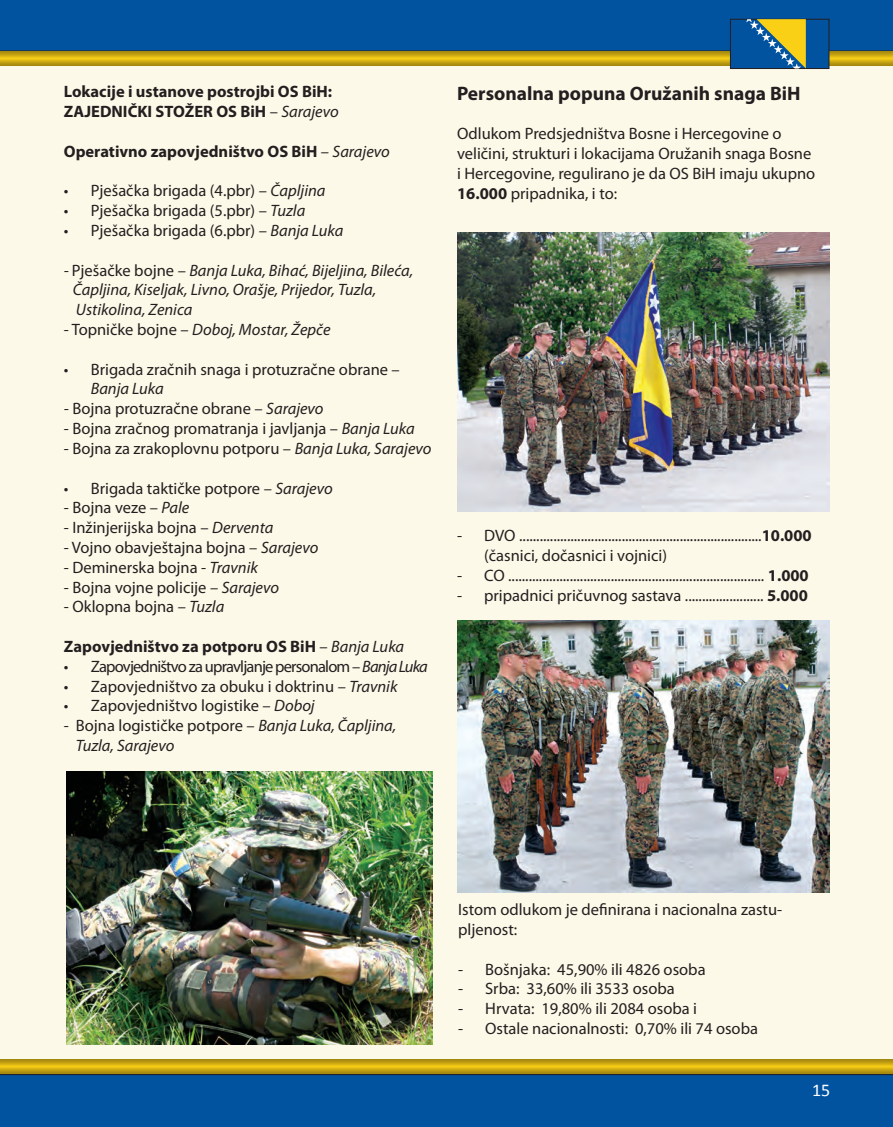
<style>
.page{position:relative;width:893px;height:1127px;background:#fff}
.page>*{position:absolute;margin:0;border:0;box-sizing:border-box;transform-origin:0 0}
.t1{font:700 19.5px "Myriad Pro";color:#231f20}
.t2{font:18px "Calibri";color:#fff}
.t3{font:16.5px/19.8px "Myriad Pro";color:#231f20}
.t4{font:italic 16.5px/19.8px "Myriad Pro";color:#231f20}
.t5{font:700 16.5px "Myriad Pro";color:#231f20}
.t6{font:16.5px "Myriad Pro";letter-spacing:-.05em;color:#231f20}
.s1{font-weight:400}
.s2{font-weight:400;font-style:italic}
.s3{font-style:italic}
.s4{font-style:normal}
.s5{font-weight:700}
</style>
<div class="page">
<div style="left:0;top:43px;width:893px;height:1043px;background:#fdf9e8"></div>
<img style="left:457px;top:232px;width:372px;height:279px">
<img style="left:457px;top:621px;width:372px;height:271px">
<img style="left:67px;top:771px;width:366px;height:273px">
<div style="left:0;top:0;width:893px;height:51px;background:#0153a0"></div>
<div style="left:0;top:1075px;width:893px;height:52px;background:#0153a0"></div>
<div style="left:0;top:51px;width:893px;height:17px;background:#231f20;opacity:.5"></div>
<div style="left:0;top:1057px;width:893px;height:18px;background:#231f20;opacity:.5"></div>
<div style="left:730px;top:19px;width:99px;height:50px;background:#0153a0"></div>
<div style="left:730px;top:19px;width:99px;height:50px;border:1px solid #231f20"></div>
<svg style="left:746px;top:19px;width:60px;height:50px"></svg>
<p class="t5" style="left:64px;top:81px;width:270px">Lokacije i ustanove postrojbi OS BiH:</p>
<p class="t5" style="left:64px;top:101px;width:276px">ZAJEDNIČKI STOŽER OS BiH <span class="s1">–</span> <span class="s2">Sarajevo</span></p>
<p class="t5" style="left:64px;top:140px;width:327px">Operativno zapovjedništvo OS BiH <span class="s1">–</span> <span class="s2">Sarajevo</span></p>
<p class="t3" style="left:64px;top:181px;width:263px">• Pješačka brigada (4.pbr) – <span class="s3">Čapljina</span></p>
<p class="t3" style="left:64px;top:201px;width:243px">• Pješačka brigada (5.pbr) – <span class="s3">Tuzla</span></p>
<p class="t3" style="left:64px;top:220px;width:281px">• Pješačka brigada (6.pbr) – <span class="s3">Banja Luka</span></p>
<p class="t4" style="left:73px;top:260px;width:342px;text-indent:-9px">- <span class="s4">Pješačke bojne –</span> Banja Luka, Bihać, Bijeljina, Bileća,<br>Čapljina, Kiseljak, Livno, Orašje, Prijedor, Tuzla,</p>
<p class="t4" style="left:76px;top:300px;width:118px">Ustikolina, Zenica</p>
<p class="t4" style="left:64px;top:319px;width:268px"><span class="s4">- Topničke bojne –</span> Doboj, Mostar, Žepče</p>
<p class="t3" style="left:91px;top:359px;width:311px;text-indent:-27px">• Brigada zračnih snaga i protuzračne obrane –<br><span class="s3">Banja Luka</span></p>
<p class="t3" style="left:64px;top:399px;width:261px"><span class="s3">-</span> Bojna protuzračne obrane – <span class="s3">Sarajevo</span></p>
<p class="t3" style="left:64px;top:418px;width:352px">- Bojna zračnog promatranja i javljanja – <span class="s3">Banja Luka</span></p>
<p class="t3" style="left:64px;top:438px;width:369px">- Bojna za zrakoplovnu potporu – <span class="s3">Banja Luka, Sarajevo</span></p>
<p class="t3" style="left:64px;top:478px;width:270px">• Brigada taktičke potpore – <span class="s3">Sarajevo</span></p>
<p class="t3" style="left:64px;top:498px;width:127px">- Bojna veze – <span class="s3">Pale</span></p>
<p class="t3" style="left:64px;top:517px;width:211px">- Inžinjerijska bojna – <span class="s3">Derventa</span></p>
<p class="t3" style="left:64px;top:537px;width:256px">- Vojno obavještajna bojna – <span class="s3">Sarajevo</span></p>
<p class="t3" style="left:64px;top:557px;width:196px">- Deminerska bojna - <span class="s3">Travnik</span></p>
<p class="t3" style="left:64px;top:577px;width:217px">- Bojna vojne policije – <span class="s3">Sarajevo</span></p>
<p class="t3" style="left:64px;top:597px;width:162px">- Oklopna bojna – <span class="s3">Tuzla</span></p>
<p class="t5" style="left:64px;top:635px;width:342px">Zapovjedništvo za potporu OS BiH <span class="s1">–</span> <span class="s2">Banja Luka</span></p>
<p class="t6" style="left:64px;top:656px;width:366px">• Zapovjedništvo za upravljanje personalom – <span class="s3">Banja Luka</span></p>
<p class="t3" style="left:64px;top:676px;width:335px">• Zapovjedništvo za obuku i doktrinu – <span class="s3">Travnik</span></p>
<p class="t3" style="left:64px;top:696px;width:252px">• Zapovjedništvo logistike – <span class="s3">Doboj</span></p>
<p class="t3" style="left:64px;top:715px;width:334px">- Bojna logističke potpore – <span class="s3">Banja Luka, Čapljina,</span></p>
<p class="t4" style="left:76px;top:735px;width:100px">Tuzla, Sarajevo</p>
<p class="t1" style="left:457px;top:80px;width:345px">Personalna popuna Oružanih snaga BiH</p>
<p class="t3" style="left:457px;top:124px;width:360px">Odlukom Predsjedništva Bosne i Hercegovine o veličini, strukturi i lokacijama Oružanih snaga Bosne i Hercegovine, regulirano je da OS BiH imaju ukupno <span class="s5">16.000</span> pripadnika, i to:</p>
<p class="t3" style="left:457px;top:525px;width:356px">- DVO .......................................................................<span class="s5">10.000</span></p>
<p class="t3" style="left:484px;top:545px;width:184px">(časnici, dočasnici i vojnici)</p>
<p class="t3" style="left:457px;top:565px;width:353px">- CO ........................................................................... <span class="s5">1.000</span></p>
<p class="t3" style="left:457px;top:585px;width:352px">- pripadnici pričuvnog sastava ....................... <span class="s5">5.000</span></p>
<p class="t3" style="left:458px;top:899px;width:325px">Istom odlukom je definirana i nacionalna zastu&shy;pljenost:</p>
<p class="t3" style="left:458px;top:959px;width:249px">- Bošnjaka: 45,90% ili 4826 osoba</p>
<p class="t3" style="left:458px;top:979px;width:218px">- Srba: 33,60% ili 3533 osoba</p>
<p class="t3" style="left:458px;top:998px;width:240px">- Hrvata: 19,80% ili 2084 osoba i</p>
<p class="t3" style="left:458px;top:1018px;width:301px">- Ostale nacionalnosti: 0,70% ili 74 osoba</p>
<p class="t2" style="left:812px;top:1078px;width:20px">15</p>
</div>
